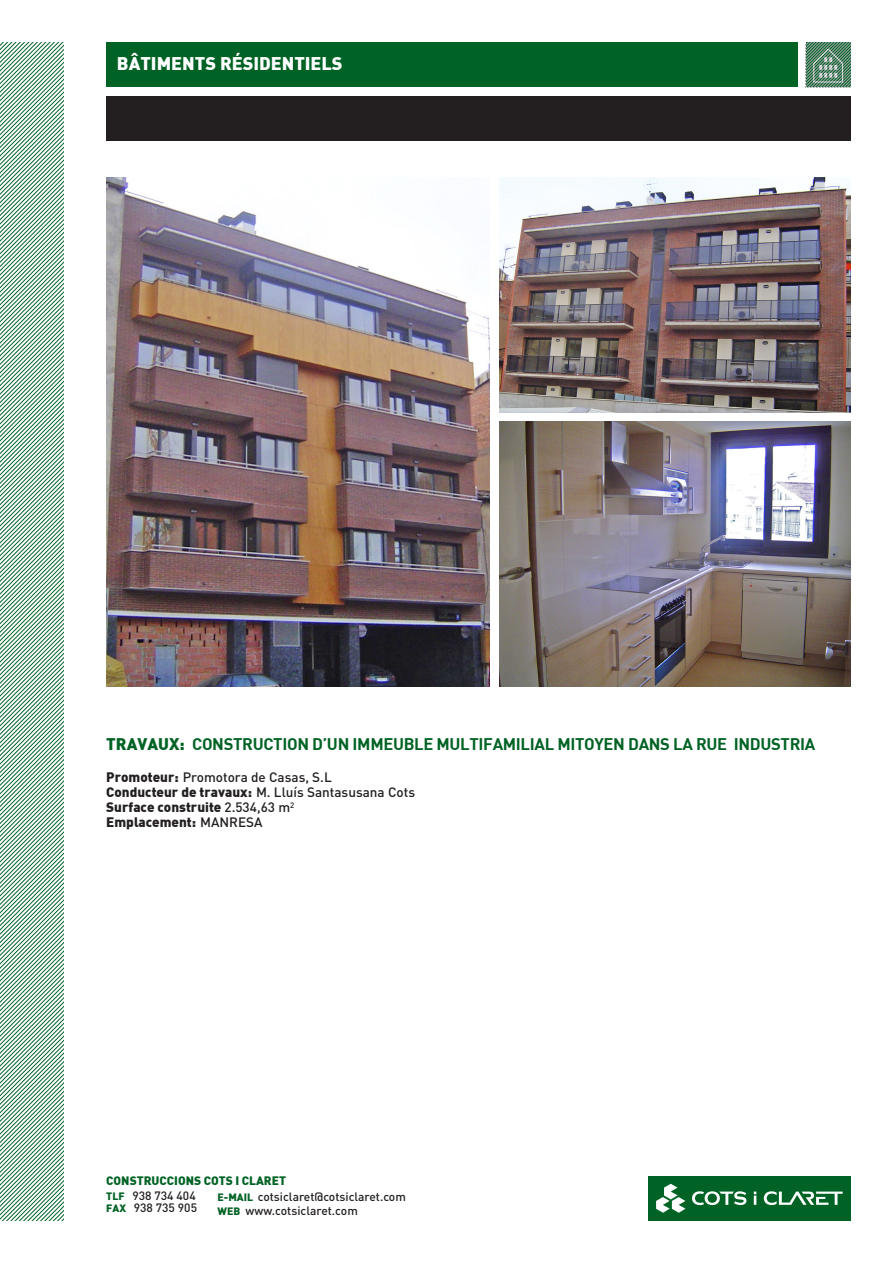
<style>
.page{position:relative;width:893px;height:1263px;background:#fff}
.page>*{position:absolute;margin:0;border:0;box-sizing:border-box;transform-origin:0 0}
.t1{font:900 18px "DIN";color:#fff}
.t2{font:700 16.5px "DIN";letter-spacing:-.02em;color:#006224}
.t3{font:500 13.5px "DIN Pro";color:#231f20}
.t4{font:900 13.5px "DIN";color:#231f20}
.t5{font:500 12px "DIN Pro";color:#231f20}
.t6{font:900 12px "DIN";color:#006224}
.s1{font-weight:900}
.s2{font-family:"DIN";font-weight:900}
.s3{font-family:"DIN Pro";font-weight:500}
.s4{font-family:"DIN";font-weight:900;font-size:10.5px;color:#006224}
</style>
<div class="page">
<div style="left:106px;top:43px;width:691px;height:44px;background:#006224"></div>
<svg style="left:0;top:43px;width:64px;height:1177px"></svg>
<div style="left:648px;top:1176px;width:202px;height:44px;background:#006224"></div>
<svg style="left:692px;top:1191px;width:54px;height:14px"></svg>
<svg style="left:764px;top:1191px;width:79px;height:14px"></svg>
<svg style="left:754px;top:1191px;width:2px;height:14px"></svg>
<svg style="left:656px;top:1184px;width:29px;height:29px"></svg>
<svg style="left:806px;top:43px;width:44px;height:44px;background:#618d73"></svg>
<div style="left:106px;top:96px;width:744px;height:44px;background:#231f20"></div>
<img style="left:106px;top:178px;width:383px;height:508px">
<img style="left:499px;top:178px;width:351px;height:235px">
<img style="left:499px;top:422px;width:351px;height:264px">
<p class="t1" style="left:117px;top:52px;width:227px">BÂTIMENTS RÉSIDENTIELS</p>
<p class="t2" style="left:106px;top:733px;width:711px"><span class="s1">TRAVAUX:</span> CONSTRUCTION D’UN IMMEUBLE MULTIFAMILIAL MITOYEN DANS LA RUE INDUSTRIA</p>
<p class="t3" style="left:106px;top:768px;width:227px"><span class="s2">Promoteur:</span> Promotora de Casas, S.L</p>
<p class="t3" style="left:106px;top:783px;width:310px"><span class="s2">Conducteur de travaux:</span> M. Lluís Santasusana Cots</p>
<p class="t4" style="left:106px;top:798px;width:190px">Surface construite <span class="s3">2.534,63 m</span><sup>2</sup></p>
<p class="t4" style="left:106px;top:813px;width:158px">Emplacement: <span class="s3">MANRESA</span></p>
<p class="t6" style="left:106px;top:1172px;width:181px">CONSTRUCCIONS COTS I CLARET</p>
<p class="t5" style="left:106px;top:1187px;width:91px"><span class="s4">TLF</span> 938 734 404</p>
<p class="t5" style="left:106px;top:1199px;width:92px"><span class="s4">FAX</span> 938 735 905</p>
<p class="t5" style="left:218px;top:1189px;width:190px"><span class="s4">E-MAIL</span> cotsiclaret@cotsiclaret.com</p>
<p class="t5" style="left:218px;top:1202px;width:142px"><span class="s4">WEB</span> www.cotsiclaret.com</p>
</div>
